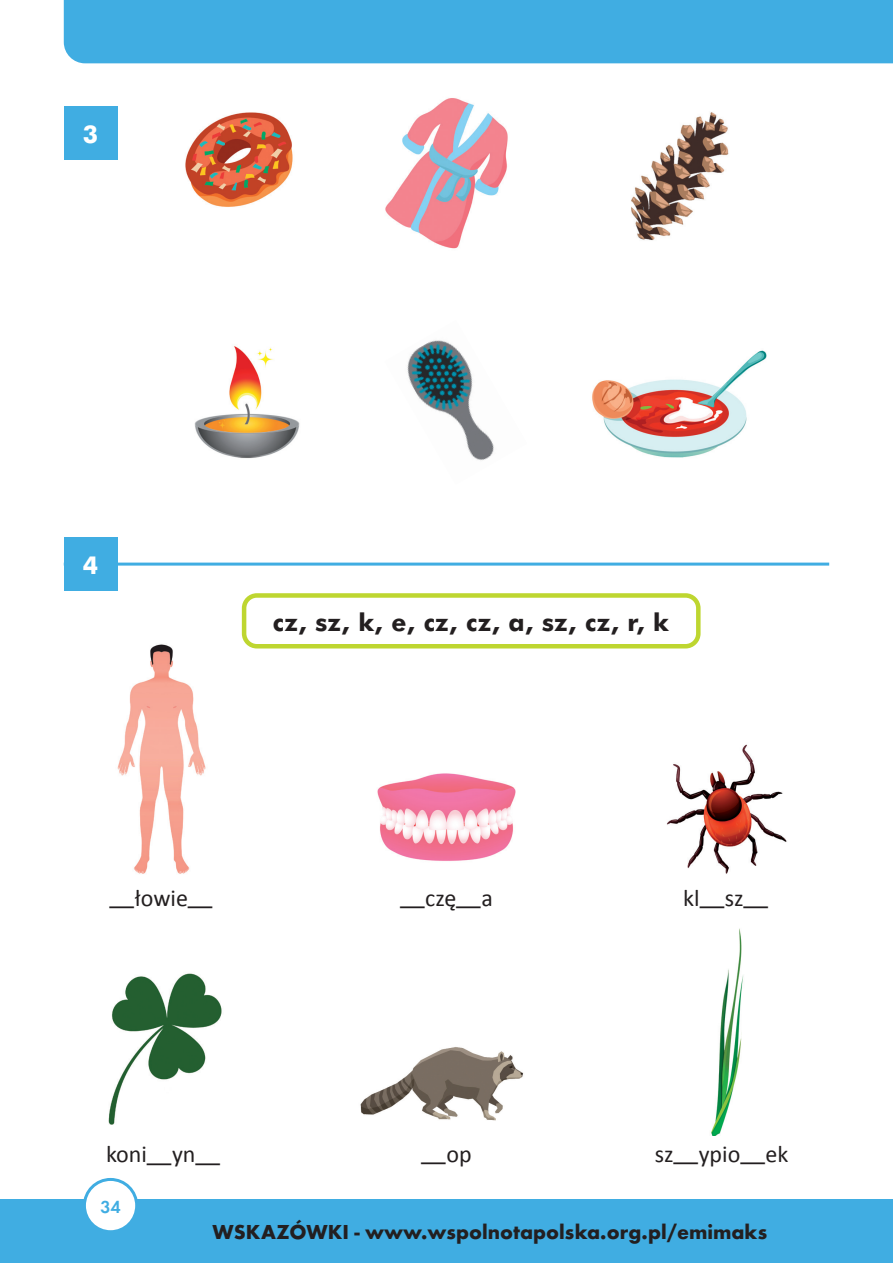
<style>
.page{position:relative;width:893px;height:1263px;background:#fff}
.page>*{position:absolute;margin:0;border:0;box-sizing:border-box;transform-origin:0 0}
.t1{font:24px "Calibri";color:#231f20}
.t2{font:700 24px "Futura PL";letter-spacing:.025em;color:#231f20}
.t3{font:700 24px "Futura PL";color:#fff}
.t4{font:700 21px "Futura";color:#231f20}
.t5{font:18px "Futura Dem";color:#40ade2}
.s1{font-family:"Futura Md PL"}
</style>
<div class="page">
<div style="left:64px;top:0;width:829px;height:63px;background:#40ade2"></div>
<div style="left:242px;top:593px;width:459px;height:55px;border:4px solid #bed630;border-radius:13px"></div>
<hr style="left:64px;top:563px;width:765px;height:3px;background:#40ade2">
<div style="left:64px;top:106px;width:53px;height:54px;background:#40ade2"></div>
<div style="left:64px;top:537px;width:53px;height:54px;background:#40ade2"></div>
<img style="left:185px;top:112px;width:108px;height:95px">
<img style="left:194px;top:346px;width:106px;height:112px">
<img style="left:385px;top:98px;width:123px;height:151px">
<img style="left:592px;top:350px;width:175px;height:108px">
<img style="left:407px;top:340px;width:87px;height:121px">
<img style="left:631px;top:112px;width:98px;height:129px">
<img style="left:377px;top:773px;width:139px;height:88px">
<img style="left:667px;top:744px;width:120px;height:130px">
<img style="left:108px;top:973px;width:114px;height:152px">
<img style="left:117px;top:644px;width:89px;height:230px">
<img style="left:711px;top:928px;width:33px;height:207px">
<img style="left:360px;top:1047px;width:164px;height:74px">
<div style="left:0;top:1199px;width:893px;height:64px;background:#40ade2"></div>
<div style="left:84px;top:1179px;width:53px;height:53px;background:#fff;border-radius:50%"></div>
<div style="left:83px;top:1178px;width:55px;height:55px;border:3px solid #40ade2;border-radius:50%"></div>
<p class="t3" style="left:83px;top:119px;width:17px">3</p>
<p class="t3" style="left:83px;top:550px;width:17px">4</p>
<p class="t2" style="left:273px;top:606px;width:398px">cz, sz, k, e, cz, cz, a, sz, cz, r, k</p>
<p class="t1" style="left:110px;top:883px;width:104px"><span class="s1">—</span>łowie<span class="s1">—</span></p>
<p class="t1" style="left:400px;top:883px;width:94px"><span class="s1">—</span>czę<span class="s1">—</span>a</p>
<p class="t1" style="left:683px;top:883px;width:86px">kl<span class="s1">—</span>sz<span class="s1">—</span></p>
<p class="t1" style="left:655px;top:1139px;width:135px">sz<span class="s1">—</span>ypio<span class="s1">—</span>ek</p>
<p class="t1" style="left:106px;top:1139px;width:116px">koni<span class="s1">—</span>yn<span class="s1">—</span></p>
<p class="t1" style="left:421px;top:1139px;width:52px"><span class="s1">—</span>op</p>
<p class="t5" style="left:100px;top:1194px;width:22px">34</p>
<p class="t4" style="left:213px;top:1217px;width:556px">WSKAZÓWKI - www.wspolnotapolska.org.pl/emimaks</p>
</div>
